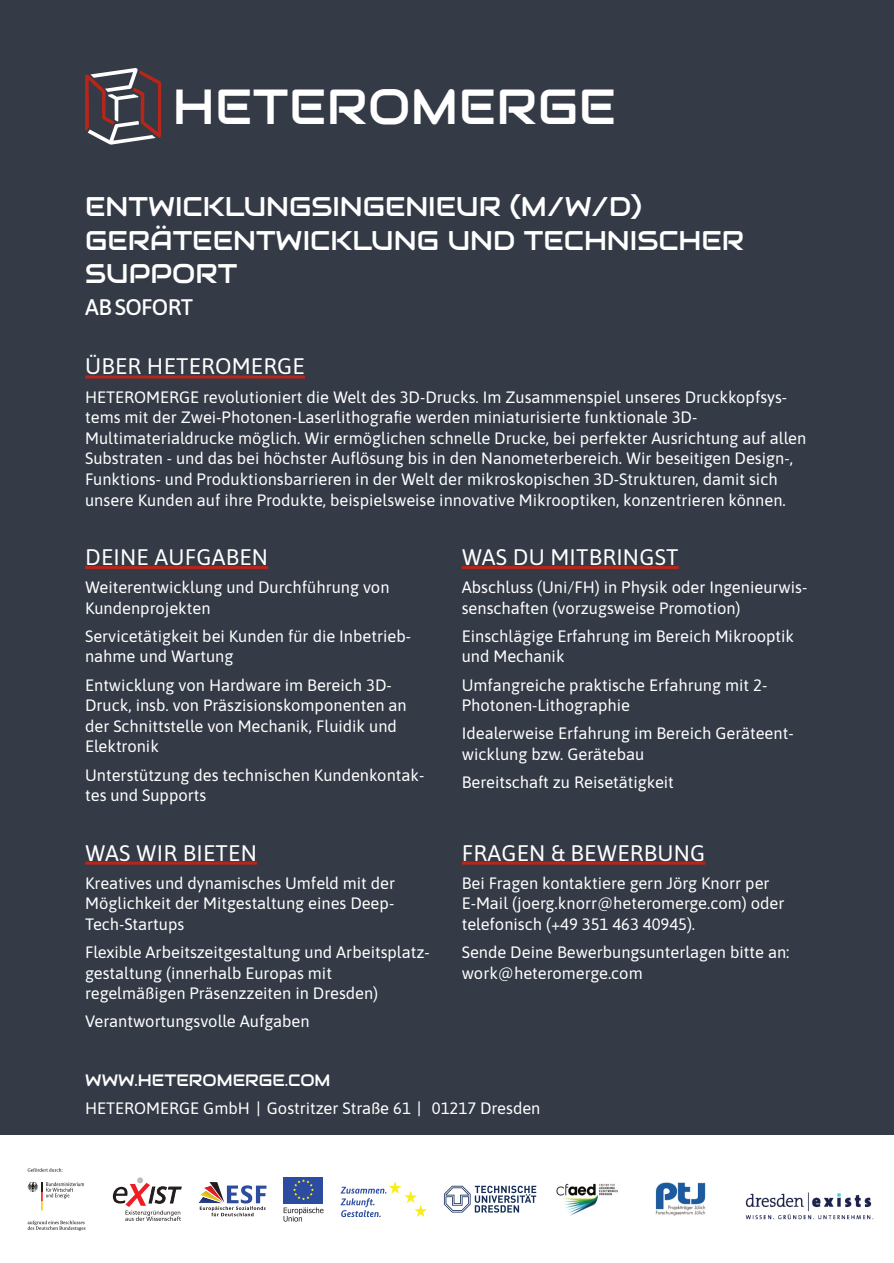
<style>
.page{position:relative;width:894px;height:1263px;background:#fff}
.page>*{position:absolute;margin:0;border:0;box-sizing:border-box;transform-origin:0 0}
.t1{font:49.2px "Audiowide";letter-spacing:.01em;color:#fff}
.t2{font:27px/33.8px "Audiowide";color:#fff}
.t3{font:22.5px "Asap";letter-spacing:.01em;color:#fff}
.t4{font:500 22.5px "Asap";letter-spacing:-.03em;color:#fff}
.t5{font:16.5px/20.7px "Asap";color:#fff}
.t6{font:16.5px "Audiowide";color:#fff}
.s1{font-weight:500}
</style>
<div class="page">
<div style="left:0;top:0;width:893px;height:1263px;background:#343a46"></div>
<div style="left:0;top:1135px;width:893px;height:128px;background:#fff"></div>
<svg style="left:28px;top:1168px;width:35px;height:4px"></svg>
<svg style="left:28px;top:1220px;width:57px;height:11px"></svg>
<svg style="left:27px;top:1182px;width:57px;height:28px"></svg>
<img style="left:556px;top:1183px;width:62px;height:33px">
<svg style="left:113px;top:1177px;width:68px;height:44px"></svg>
<img style="left:655px;top:1182px;width:51px;height:34px">
<svg style="left:200px;top:1182px;width:66px;height:34px"></svg>
<img style="left:200px;top:1190px;width:23px;height:13px">
<svg style="left:283px;top:1207px;width:40px;height:14px"></svg>
<div style="left:283px;top:1177px;width:40px;height:26px;background:#2c4ca0"></div>
<svg style="left:293px;top:1179px;width:20px;height:21px"></svg>
<svg style="left:340px;top:1181px;width:87px;height:36px"></svg>
<svg style="left:444px;top:1186px;width:92px;height:27px"></svg>
<img style="left:745px;top:1192px;width:129px;height:28px">
<svg style="left:85px;top:68px;width:76px;height:77px"></svg>
<hr style="left:85px;top:376px;width:220px;height:3px;background:#b6261b">
<hr style="left:85px;top:566px;width:183px;height:3px;background:#b6261b">
<hr style="left:461px;top:566px;width:217px;height:3px;background:#b6261b">
<hr style="left:85px;top:862px;width:172px;height:3px;background:#b6261b">
<hr style="left:461px;top:862px;width:244px;height:3px;background:#b6261b">
<h1 class="t1" style="left:173px;top:76px;width:444px">HETEROMERGE</h1>
<h2 class="t2" style="left:85px;top:189px;width:660px">ENTWICKLUNGSINGENIEUR (M/W/D)<br>GERÄTEENTWICKLUNG UND TECHNISCHER<br>SUPPORT</h2>
<h3 class="t4" style="left:85px;top:294px;width:109px">AB SOFORT</h3>
<h3 class="t3" style="left:85px;top:353px;width:221px">ÜBER HETEROMERGE</h3>
<p class="t5" style="left:85px;top:386px;width:722px">HETEROMERGE revolutioniert die Welt des 3D-Drucks. Im Zusammenspiel unseres Druckkopfsys&shy;tems mit der Zwei-Photonen-Laserlithografie werden miniaturisierte funktionale 3D-Multimaterialdrucke möglich. Wir ermöglichen schnelle Drucke, bei perfekter Ausrichtung auf allen Substraten - und das bei höchster Auflösung bis in den Nanometerbereich. Wir beseitigen Design-, Funktions- und Produktionsbarrieren in der Welt der mikroskopischen 3D-Strukturen, damit sich unsere Kunden auf ihre Produkte, beispielsweise innovative Mikrooptiken, konzentrieren können.</p>
<h3 class="t3" style="left:85px;top:544px;width:184px">DEINE AUFGABEN</h3>
<p class="t5" style="left:85px;top:577px;width:306px">Weiterentwicklung und Durchführung von<br>Kundenprojekten</p>
<p class="t5" style="left:85px;top:625px;width:327px">Servicetätigkeit bei Kunden für die Inbetrieb&shy;nahme und Wartung</p>
<p class="t5" style="left:85px;top:674px;width:323px">Entwicklung von Hardware im Bereich 3D-Druck, insb. von Präszisionskomponenten an der Schnittstelle von Mechanik, Fluidik und Elektronik</p>
<p class="t5" style="left:85px;top:764px;width:340px">Unterstützung des technischen Kundenkontak&shy;tes und Supports</p>
<h3 class="t3" style="left:461px;top:544px;width:218px">WAS DU MITBRINGST</h3>
<p class="t5" style="left:461px;top:577px;width:347px">Abschluss (Uni/FH) in Physik oder Ingenieurwis&shy;senschaften (vorzugsweise Promotion)</p>
<p class="t5" style="left:461px;top:625px;width:334px">Einschlägige Erfahrung im Bereich Mikrooptik und Mechanik</p>
<p class="t5" style="left:461px;top:674px;width:307px">Umfangreiche praktische Erfahrung mit 2-<br>Photonen-Lithographie</p>
<p class="t5" style="left:461px;top:723px;width:333px">Idealerweise Erfahrung im Bereich Geräteent&shy;wicklung bzw. Gerätebau</p>
<p class="t5" style="left:461px;top:772px;width:213px">Bereitschaft zu Reisetätigkeit</p>
<h3 class="t3" style="left:85px;top:839px;width:173px">WAS WIR BIETEN</h3>
<p class="t5" style="left:85px;top:872px;width:311px;text-align:justify">Kreatives und dynamisches Umfeld mit der Möglichkeit der Mitgestaltung eines Deep-Tech-Startups</p>
<p class="t5" style="left:85px;top:942px;width:346px">Flexible Arbeitszeitgestaltung und Arbeitsplatz&shy;gestaltung (innerhalb Europas mit regelmäßigen Präsenzzeiten in Dresden)</p>
<p class="t5" style="left:85px;top:1011px;width:226px">Verantwortungsvolle Aufgaben</p>
<p class="t6" style="left:85px;top:1069px;width:247px">WWW.HETEROMERGE.COM</p>
<h3 class="t3" style="left:461px;top:839px;width:245px">FRAGEN &amp; BEWERBUNG</h3>
<p class="t5" style="left:461px;top:872px;width:324px">Bei Fragen kontaktiere gern Jörg Knorr per<br>E-Mail (joerg.knorr@heteromerge.com) oder telefonisch (+49 351 463 40945).</p>
<p class="t5" style="left:461px;top:942px;width:329px">Sende Deine Bewerbungsunterlagen bitte an: work@heteromerge.com</p>
<p class="t5" style="left:85px;top:1098px;width:456px">HETEROMERGE GmbH <span class="s1">|</span> Gostritzer Straße 61 <span class="s1">|</span> 01217 Dresden</p>
</div>
